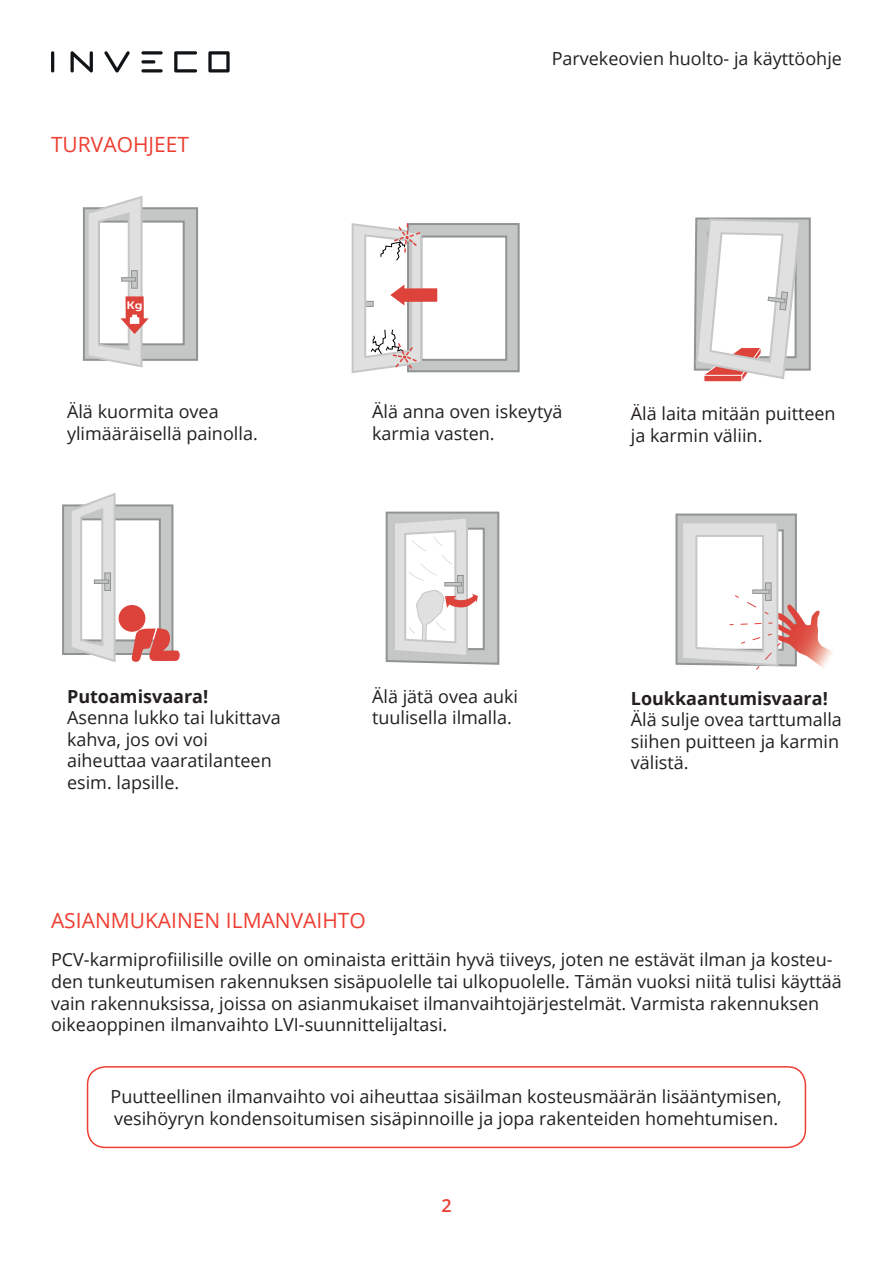
<style>
.page{position:relative;width:893px;height:1263px;background:#fff}
.page>*{position:absolute;margin:0;border:0;box-sizing:border-box;transform-origin:0 0}
.t1{font:21px "Open Sans";color:#ee3e32}
.t2{font:18px/21.6px "Open Sans";color:#231f20}
.t3{font:700 18px "Open Sans";color:#231f20}
.t4{font:600 18px "Open Sans";color:#ee3e32}
.t5{font:10.8px "Museo Sans 700";color:#fff;scale:1.2 1}
</style>
<div class="page">
<hr style="left:51px;top:51px;width:3px;height:21px;background:#111416;border-radius:2px">
<svg style="left:208px;top:51px;width:22px;height:21px"></svg>
<svg style="left:174px;top:51px;width:23px;height:21px"></svg>
<svg style="left:141px;top:51px;width:22px;height:4px"></svg>
<hr style="left:141px;top:69px;width:22px;height:3px;background:#111416;border-radius:2px">
<svg style="left:141px;top:60px;width:14px;height:4px"></svg>
<svg style="left:71px;top:51px;width:22px;height:21px"></svg>
<svg style="left:104px;top:51px;width:26px;height:21px"></svg>
<div style="left:84px;top:208px;width:113px;height:152px;background:#c5c7c6"></div>
<div style="left:83px;top:207px;width:115px;height:154px;border:2px solid #909393"></div>
<div style="left:99px;top:222px;width:85px;height:122px;background:#fff"></div>
<div style="left:98px;top:221px;width:87px;height:124px;border:2px solid #909393"></div>
<div style="left:408px;top:224px;width:111px;height:147px;background:#c5c7c6"></div>
<div style="left:407px;top:223px;width:113px;height:149px;border:2px solid #909393"></div>
<div style="left:421px;top:237px;width:85px;height:123px;background:#fff"></div>
<div style="left:420px;top:235px;width:87px;height:126px;border:2px solid #909393"></div>
<div style="left:63px;top:505px;width:109px;height:149px;background:#c5c7c6"></div>
<div style="left:62px;top:504px;width:111px;height:151px;border:2px solid #909393"></div>
<div style="left:78px;top:519px;width:82px;height:121px;background:#fff"></div>
<div style="left:77px;top:518px;width:84px;height:123px;border:2px solid #909393"></div>
<svg style="left:68px;top:493px;width:49px;height:169px"></svg>
<div style="left:105px;top:573px;width:5px;height:17px;background:#c5c7c6"></div>
<div style="left:104px;top:572px;width:7px;height:19px;border:1px solid #909393"></div>
<hr style="left:94px;top:580px;width:15px;height:3px;background:#c5c7c6">
<div style="left:94px;top:579px;width:15px;height:5px;border:1px solid #909393"></div>
<svg style="left:693px;top:217px;width:118px;height:165px"></svg>
<svg style="left:85px;top:196px;width:64px;height:172px"></svg>
<div style="left:119px;top:605px;width:26px;height:27px;background:#dd433b;border-radius:50%"></div>
<svg style="left:131px;top:628px;width:49px;height:34px"></svg>
<svg style="left:385px;top:511px;width:115px;height:154px"></svg>
<svg style="left:675px;top:513px;width:158px;height:157px"></svg>
<svg style="left:351px;top:223px;width:86px;height:150px"></svg>
<div style="left:87px;top:1066px;width:719px;height:82px;border:2px solid #ee3e32;border-radius:18px"></div>
<p class="t1" style="left:51px;top:130px;width:140px">TURVAOHJEET</p>
<p class="t5" style="left:127px;top:299px;width:15px">Kg</p>
<p class="t2" style="left:67px;top:401px;width:192px">Älä kuormita ovea ylimääräisellä painolla.</p>
<p class="t2" style="left:552px;top:47px;width:292px">Parvekeovien huolto- ja käyttöohje</p>
<p class="t2" style="left:372px;top:401px;width:192px">Älä anna oven iskeytyä karmia vasten.</p>
<p class="t2" style="left:631px;top:403px;width:206px">Älä laita mitään puitteen ja karmin väliin.</p>
<p class="t3" style="left:67px;top:683px;width:143px">Putoamisvaara!</p>
<p class="t2" style="left:67px;top:706px;width:215px">Asenna lukko tai lukittava kahva, jos ovi voi aiheuttaa vaaratilanteen esim. lapsille.</p>
<p class="t2" style="left:372px;top:685px;width:147px">Älä jätä ovea auki tuulisella ilmalla.</p>
<p class="t3" style="left:631px;top:685px;width:198px">Loukkaantumisvaara!</p>
<p class="t2" style="left:631px;top:708px;width:213px">Älä sulje ovea tarttumalla siihen puitteen ja karmin välistä.</p>
<p class="t1" style="left:51px;top:906px;width:316px">ASIANMUKAINEN ILMANVAIHTO</p>
<p class="t2" style="left:51px;top:948px;width:792px">PCV-karmiprofiilisille oville on ominaista erittäin hyvä tiiveys, joten ne estävät ilman ja kosteu&shy;den tunkeutumisen rakennuksen sisäpuolelle tai ulkopuolelle. Tämän vuoksi niitä tulisi käyttää vain rakennuksissa, joissa on asianmukaiset ilmanvaihtojärjestelmät. Varmista rakennuksen oikeaoppinen ilmanvaihto LVI-suunnittelijaltasi.</p>
<p class="t2" style="left:111px;top:1085px;width:672px">Puutteellinen ilmanvaihto voi aiheuttaa sisäilman kosteusmäärän lisääntymisen, vesihöyryn kondensoitumisen sisäpinnoille ja jopa rakenteiden homehtumisen.</p>
<p class="t4" style="left:441px;top:1193px;width:12px">2</p>
</div>
